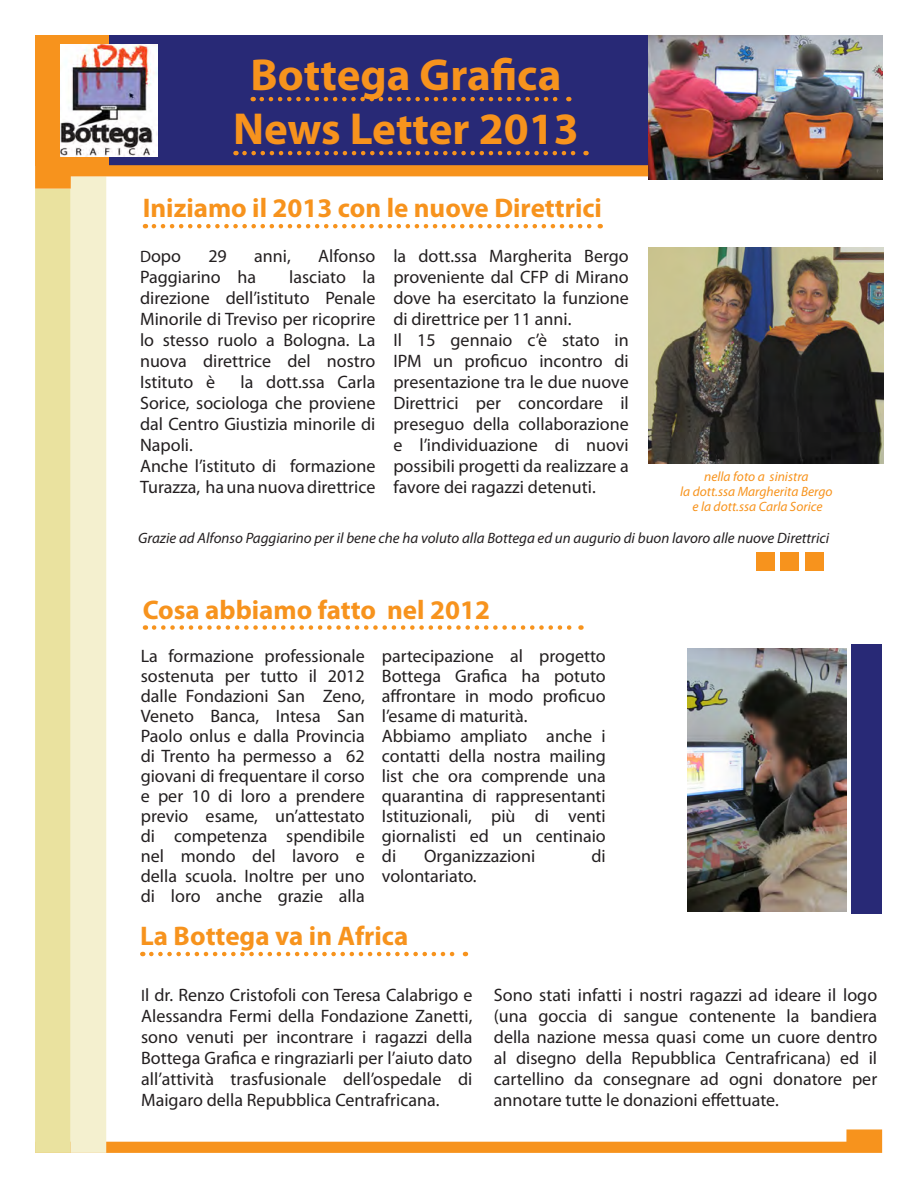
<style>
.page{position:relative;width:918px;height:1188px;background:#fff}
.page>*{position:absolute;margin:0;border:0;box-sizing:border-box;transform-origin:0 0}
.t1{font:700 45px/54px "Myriad Pro";color:#f7931d;text-align:center}
.t2{font:700 27px "Myriad Pro";color:#f7931d}
.t3{font:18px/21px "Myriad Pro";color:#231f20;text-align:justify}
.t4{font:italic 15px "Myriad Pro";color:#231f20}
.t5{font:italic 13.5px/15px "Myriad Pro";color:#f7931d;text-align:center}
.s1{font-size:16.5px}
</style>
<div class="page">
<div style="left:109px;top:35px;width:774px;height:130px;background:#282976"></div>
<div style="left:35px;top:35px;width:74px;height:130px;background:#f7931d"></div>
<svg style="left:106px;top:1129px;width:776px;height:24px"></svg>
<div style="left:35px;top:189px;width:36px;height:964px;background:#eae29f"></div>
<div style="left:71px;top:177px;width:35px;height:976px;background:#f4f0cf"></div>
<svg style="left:35px;top:165px;width:614px;height:24px"></svg>
<img style="left:649px;top:35px;width:234px;height:145px">
<img style="left:687px;top:648px;width:160px;height:263px">
<img style="left:648px;top:248px;width:235px;height:216px">
<div style="left:805px;top:552px;width:19px;height:18px;background:#f7931d"></div>
<div style="left:780px;top:552px;width:19px;height:18px;background:#f7931d"></div>
<div style="left:756px;top:552px;width:19px;height:18px;background:#f7931d"></div>
<svg style="left:154px;top:224px;width:447px;height:4px"></svg>
<svg style="left:154px;top:625px;width:428px;height:5px"></svg>
<svg style="left:151px;top:952px;width:315px;height:4px"></svg>
<svg style="left:262px;top:97px;width:307px;height:4px"></svg>
<svg style="left:244px;top:151px;width:343px;height:4px"></svg>
<img style="left:60px;top:44px;width:97px;height:112px">
<div style="left:851px;top:645px;width:31px;height:269px;background:#282976"></div>
<h1 class="t1" style="left:233px;top:46px;width:347px">Bottega Grafica<br>News Letter 2013</h1>
<h2 class="t2" style="left:143px;top:190px;width:461px">Iniziamo il 2013 con le nuove Direttrici</h2>
<p class="t3" style="left:140px;top:245px;width:42px"><span class="s1">D</span>opo</p>
<p class="t3" style="left:208px;top:245px;width:20px">29</p>
<p class="t3" style="left:254px;top:245px;width:38px">anni,</p>
<p class="t3" style="left:318px;top:245px;width:59px">Alfonso</p>
<p class="t3" style="left:140px;top:266px;width:117px">Paggiarino ha</p>
<p class="t3" style="left:140px;top:266px;width:237px;text-indent:149px">lasciato la direzione dell’istituto Penale Minorile di Treviso per ricoprire lo stesso ruolo a Bologna. La nuova direttrice del nostro Istituto è</p>
<p class="t3" style="left:140px;top:371px;width:237px;text-align:left;text-indent:101px">la dott.ssa Carla<br>Sorice, sociologa che proviene dal Centro Giustizia minorile di<br>Napoli.<br>Anche l’istituto di formazione<br>Turazza, ha una nuova direttrice</p>
<p class="t3" style="left:393px;top:245px;width:237px;text-align:left">la dott.ssa Margherita Bergo proveniente dal CFP di Mirano dove ha esercitato la funzione di direttrice per 11 anni.<br>Il 15 gennaio c’è stato in<br>IPM un proficuo incontro di presentazione tra le due nuove<br>Direttrici per concordare il preseguo della collaborazione e l’individuazione di nuovi possibili progetti da realizzare a favore dei ragazzi detenuti.</p>
<p class="t5" style="left:680px;top:469px;width:154px">nella foto a sinistra<br>la dott.ssa Margherita Bergo e la dott.ssa Carla Sorice</p>
<p class="t4" style="left:138px;top:529px;width:693px">Grazie ad Alfonso Paggiarino per il bene che ha voluto alla Bottega ed un augurio di buon lavoro alle nuove Direttrici</p>
<h2 class="t2" style="left:143px;top:592px;width:349px">Cosa abbiamo fatto nel 2012</h2>
<p class="t3" style="left:141px;top:646px;width:225px;line-height:20px">La formazione professionale sostenuta per tutto il 2012 dalle Fondazioni San Zeno, Veneto Banca, Intesa San Paolo onlus e dalla Provincia di Trento ha permesso a 62 giovani di frequentare il corso e per 10 di loro a prendere previo esame, un’attestato di competenza spendibile nel mondo del lavoro e della scuola. Inoltre per uno di loro anche grazie alla</p>
<p class="t3" style="left:382px;top:645px;width:225px;line-height:20px;text-align:left">partecipazione al progetto<br>Bottega Grafica ha potuto affrontare in modo proficuo l’esame di maturità.<br>Abbiamo ampliato anche i contatti della nostra mailing list che ora comprende una quarantina di rappresentanti<br>Istituzionali, più di venti giornalisti ed un centinaio di</p>
<p class="t3" style="left:424px;top:845px;width:113px">Organizzazioni</p>
<p class="t3" style="left:591px;top:845px;width:16px">di</p>
<p class="t3" style="left:382px;top:865px;width:96px">volontariato.</p>
<h2 class="t2" style="left:140px;top:918px;width:270px">La Bottega va in Africa</h2>
<p class="t3" style="left:141px;top:984px;width:333px"><span class="s1">I</span>l dr. Renzo Cristofoli con Teresa Calabrigo e Alessandra Fermi della Fondazione Zanetti, sono venuti per incontrare i ragazzi della Bottega Grafica e ringraziarli per l’aiuto dato all’attività trasfusionale dell’ospedale di Maigaro della Repubblica Centrafricana.</p>
<p class="t3" style="left:494px;top:984px;width:385px">Sono stati infatti i nostri ragazzi ad ideare il logo (una goccia di sangue contenente la bandiera della nazione messa quasi come un cuore dentro al disegno della Repubblica Centrafricana) ed il cartellino da consegnare ad ogni donatore per annotare tutte le donazioni effettuate.</p>
</div>
